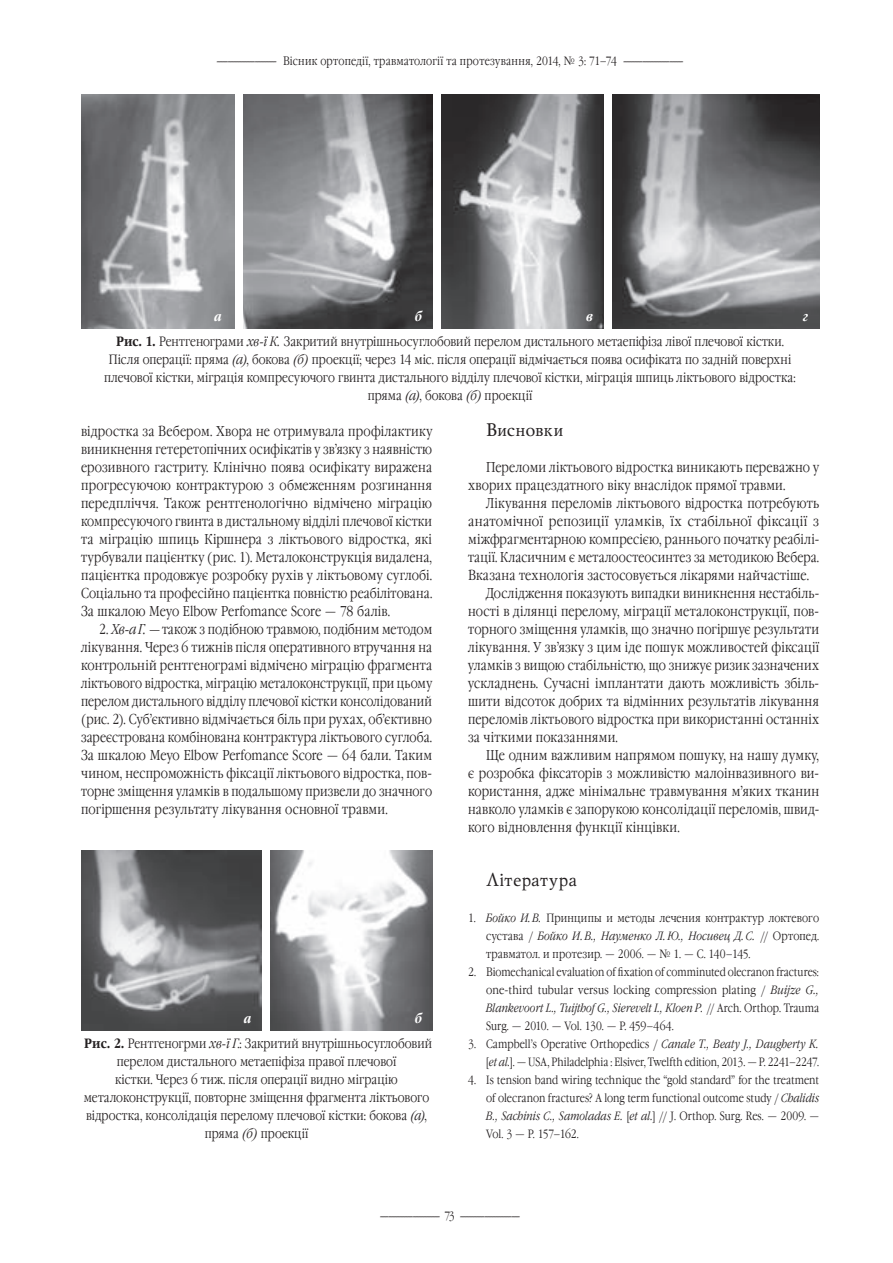
<style>
.page{position:relative;width:893px;height:1263px;background:#fff}
.page>*{position:absolute;margin:0;border:0;box-sizing:border-box;transform-origin:0 0}
.t1{font:18px "Mysl C";letter-spacing:-.01em;color:#231f20}
.t2{font:14.25px/18px "Garamond Narrow Light ITC";letter-spacing:.02em;color:#231f20;text-align:justify}
.t3{font:13.5px/18px "Garamond Narrow Light ITC";letter-spacing:.01em;color:#231f20;text-align:center}
.t4{font:italic 13.5px "Garamond Narrow Bold ITC";color:#fff}
.t5{font:12px/18px "Garamond Narrow Light ITC";letter-spacing:.005em;color:#231f20;text-align:justify}
.t6{font:12px "Garamond Narrow Light ITC";letter-spacing:.025em;color:#231f20}
.s1{font-family:"Garamond Narrow Bold ITC"}
.s2{font-style:italic}
</style>
<div class="page">
<img style="left:81px;top:94px;width:153px;height:234px">
<img style="left:441px;top:94px;width:162px;height:234px">
<img style="left:612px;top:94px;width:207px;height:234px">
<img style="left:243px;top:94px;width:189px;height:234px">
<img style="left:81px;top:850px;width:180px;height:180px">
<img style="left:270px;top:850px;width:162px;height:180px">
<p class="t6" style="left:217px;top:56px;width:469px">---------------------- Вісник ортопедії, травматології та протезування, 2014, № 3: 71–74 ----------------------</p>
<p class="t4" style="left:214px;top:311px;width:9px">а</p>
<p class="t4" style="left:415px;top:311px;width:9px">б</p>
<p class="t4" style="left:586px;top:311px;width:8px">в</p>
<p class="t4" style="left:803px;top:311px;width:7px">г</p>
<p class="t3" style="left:104px;top:334px;width:693px"><span class="s1">Рис. 1.</span> Рентгенограми <span class="s2">хв-ї К.</span> Закритий внутрішньосуглобовий перелом дистального метаепіфіза лівої плечової кістки.<br>Після операції: пряма <span class="s2">(а)</span>, бокова <span class="s2">(б)</span> проекції; через 14 міс. після операції відмічається поява осифіката по задній поверхні плечової кістки, міграція компресуючого гвинта дистального відділу плечової кістки, міграція шпиць ліктьового відростка: пряма <span class="s2">(а)</span>, бокова <span class="s2">(б)</span> проекції</p>
<p class="t2" style="left:81px;top:424px;width:353px">відростка за Вебером. Хвора не отримувала профілактику виникнення гетеретопічних осифікатів у зв’язку з наявністю ерозивного гастриту. Клінічно поява осифікату виражена прогресуючою контрактурою з обмеженням розгинання передпліччя. Також рентгенологічно відмічено міграцію компресуючого гвинта в дистальному відділі плечової кістки та міграцію шпиць Кіршнера з ліктьового відростка, які турбували пацієнтку (рис. 1). Металоконструкція видалена, пацієнтка продовжує розробку рухів у ліктьовому суглобі.<br>Соціально та професійно пацієнтка повністю реабілітована.<br>За шкалою Meyo Elbow Perfomance Score — 78 балів.</p>
<p class="t2" style="left:81px;top:622px;width:353px;text-indent:18px">2. <span class="s2">Хв-а Г. —</span> також з подібною травмою, подібним методом лікування. Через 6 тижнів після оперативного втручання на контрольній рентгенограмі відмічено міграцію фрагмента ліктьового відростка, міграцію металоконструкції, при цьому перелом дистального відділу плечової кістки консолідований (рис. 2). Суб’єктивно відмічається біль при рухах, об’єктивно зареєстрована комбінована контрактура ліктьового суглоба.<br>За шкалою Meyo Elbow Perfomance Score — 64 бали. Таким чином, неспроможність фіксації ліктьового відростка, пов&shy;торне зміщення уламків в подальшому призвели до значного погіршення результату лікування основної травми.</p>
<p class="t4" style="left:244px;top:1012px;width:9px">а</p>
<p class="t4" style="left:415px;top:1012px;width:9px">б</p>
<p class="t3" style="left:84px;top:1036px;width:350px"><span class="s1">Рис. 2.</span> Рентгеногрми <span class="s2">хв-ї Г</span>.: Закритий внутрішньосуглобовий перелом дистального метаепіфіза правої плечової<br>кістки. Через 6 тиж. після операції видно міграцію металоконструкції, повторне зміщення фрагмента ліктьового відростка, консолідація перелому плечової кістки: бокова <span class="s2">(а)</span>, пряма <span class="s2">(б)</span> проекції</p>
<p class="t1" style="left:486px;top:423px;width:79px">Висновки</p>
<p class="t2" style="left:468px;top:460px;width:352px;text-indent:18px">Переломи ліктьового відростка виникають переважно у хворих працездатного віку внаслідок прямої травми.</p>
<p class="t2" style="left:486px;top:496px;width:334px">Лікування переломів ліктьового відростка потребують</p>
<p class="t2" style="left:468px;top:514px;width:352px">анатомічної репозиції уламків, їх стабільної фіксації з</p>
<p class="t2" style="left:468px;top:532px;width:353px">міжфрагментарною компресією, раннього початку реабілі-</p>
<p class="t2" style="left:468px;top:550px;width:353px">тації. Класичним є металоостеосинтез за методикою Вебера.</p>
<p class="t2" style="left:468px;top:568px;width:342px">Вказана технологія застосовується лікарями найчастіше.</p>
<p class="t2" style="left:486px;top:586px;width:335px">Дослідження показують випадки виникнення нестабіль-</p>
<p class="t2" style="left:468px;top:604px;width:352px">ності в ділянці перелому, міграції металоконструкції, пов-</p>
<p class="t2" style="left:468px;top:622px;width:352px">торного зміщення уламків, що значно погіршує результати</p>
<p class="t2" style="left:468px;top:640px;width:353px">лікування. У зв’язку з цим іде пошук можливостей фіксації</p>
<p class="t2" style="left:468px;top:658px;width:352px">уламків з вищою стабільністю, що знижує ризик зазначених</p>
<p class="t2" style="left:468px;top:676px;width:353px">ускладнень. Сучасні імплантати дають можливість збіль-</p>
<p class="t2" style="left:468px;top:694px;width:352px">шити відсоток добрих та відмінних результатів лікування</p>
<p class="t2" style="left:468px;top:712px;width:352px">переломів ліктьового відростка при використанні останніх</p>
<p class="t2" style="left:468px;top:730px;width:151px">за чіткими показаннями.</p>
<p class="t2" style="left:486px;top:748px;width:334px">Ще одним важливим напрямом пошуку, на нашу думку,</p>
<p class="t2" style="left:468px;top:766px;width:352px">є розробка фіксаторів з можливістю малоінвазивного ви-</p>
<p class="t2" style="left:468px;top:784px;width:353px">користання, адже мінімальне травмування м’яких тканин</p>
<p class="t2" style="left:468px;top:802px;width:353px">навколо уламків є запорукою консолідації переломів, швид-</p>
<p class="t2" style="left:468px;top:820px;width:213px">кого відновлення функції кінцівки.</p>
<p class="t1" style="left:486px;top:873px;width:93px">Література</p>
<p class="t5" style="left:486px;top:910px;width:335px;text-indent:-18px">1. <span class="s2">Бойко И. В.</span> Принципы и методы лечения контрактур локтевого сустава / <span class="s2">Бойко И. В., Науменко Л. Ю., Носивец Д. С.</span> // Ортопед. травматол. и протезир. — 2006. — № 1. — С. 140–145.</p>
<p class="t5" style="left:486px;top:964px;width:334px;text-indent:-18px">2. Biomechanical evaluation of fixation of comminuted olecranon fractures: one-third tubular versus locking compression plating / <span class="s2">Buijze G., Blankevoort L., Tuijthof G., Sierevelt I., Kloen P.</span> // Arch. Orthop. Trauma Surg. — 2010. — Vol. 130. — P. 459–464.</p>
<p class="t5" style="left:468px;top:1036px;width:352px;text-align:right">3. Campbell’s Operative Orthopedics / <span class="s2">Canale T., Beaty J., Daugherty K. </span>[<span class="s2">et al.</span>]. — USA, Philadelphia : Elsiver, Twelfth edition, 2013. — P. 2241–2247.</p>
<p class="t5" style="left:486px;top:1072px;width:334px;text-indent:-18px">4. Is tension band wiring technique the “gold standard” for the treatment of olecranon fractures? A long term functional outcome study / <span class="s2">Chalidis B., Sachinis C., Samoladas E.</span> [<span class="s2">et al.</span>] // J. Orthop. Surg. Res. — 2009. — Vol. 3 — P. 157–162.</p>
<p class="t5" style="left:380px;top:1208px;width:142px">---------------------- 73 ----------------------</p>
</div>
